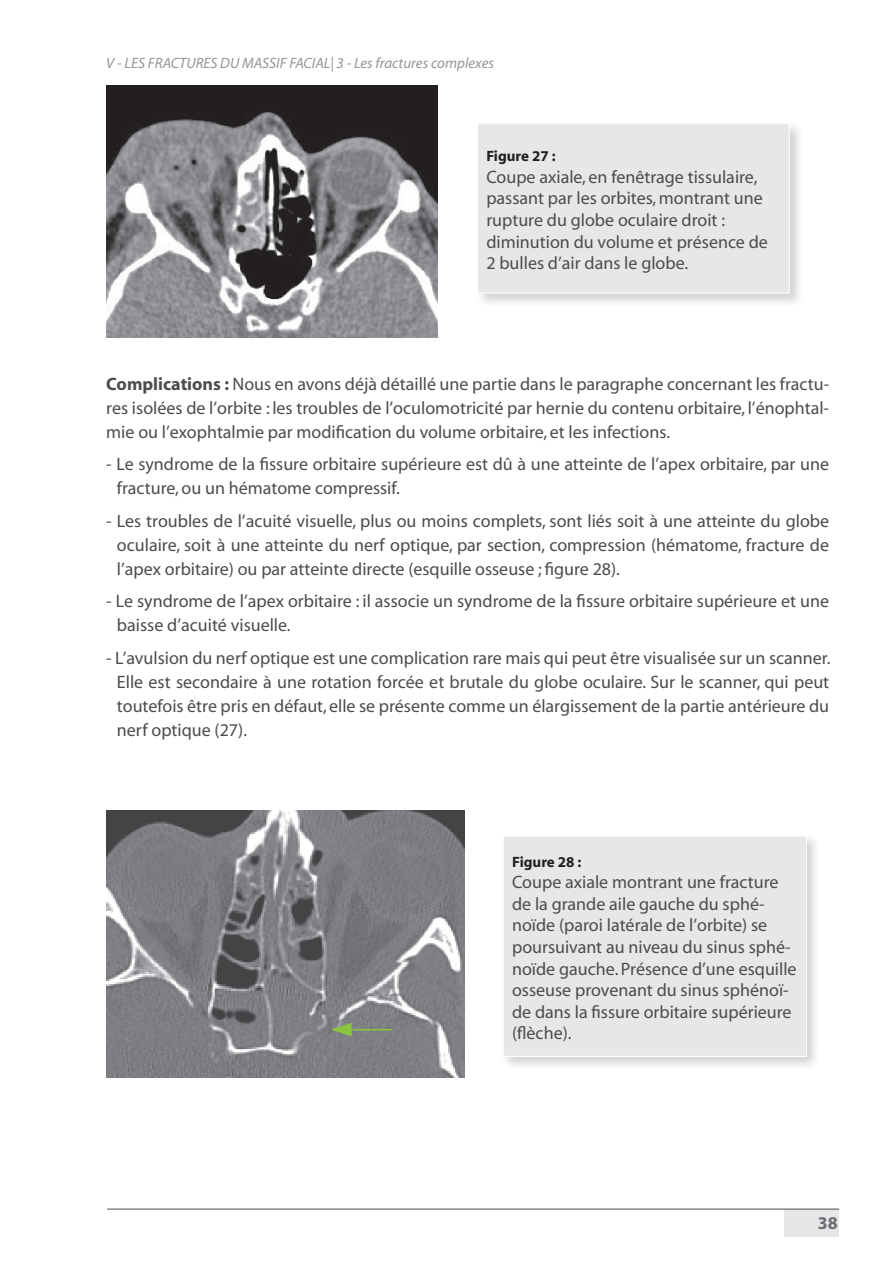
<style>
.page{position:relative;width:893px;height:1263px;background:#fff}
.page>*{position:absolute;margin:0;border:0;box-sizing:border-box;transform-origin:0 0}
.t1{font:18px/21.6px "Myriad";color:#4b4c4d}
.t2{font:700 18px "Myriad";color:#6c6d70}
.t3{font:italic 15px "Myriad";color:#939598}
.t4{font:700 15px "Myriad";color:#231f20}
.s1{font-weight:700}
</style>
<div class="page">
<div style="left:784px;top:1209px;width:55px;height:27px;background:#e6e7e9"></div>
<hr style="left:107px;top:1209px;width:732px;height:1px;background:#4b4c4d">
<img style="left:106px;top:85px;width:332px;height:253px">
<div style="left:475px;top:121px;width:335px;height:193px;background:#231f20;opacity:.2"></div>
<div style="left:477px;top:124px;width:312px;height:169px;background:#e6e7e9"></div>
<div style="left:477px;top:123px;width:313px;height:170px;border:1px solid #fff"></div>
<img style="left:106px;top:811px;width:359px;height:267px">
<hr style="left:353px;top:1029px;width:39px;height:1px;background:#8bc63e">
<svg style="left:328px;top:1022px;width:25px;height:15px"></svg>
<div style="left:501px;top:833px;width:337px;height:244px;background:#231f20;opacity:.2"></div>
<div style="left:503px;top:836px;width:303px;height:220px;background:#e6e7e9"></div>
<div style="left:503px;top:836px;width:304px;height:221px;border:1px solid #fff"></div>
<p class="t3" style="left:106px;top:56px;width:389px">V - LES FRACTURES DU MASSIF FACIAL| 3 - Les fractures complexes</p>
<p class="t4" style="left:486px;top:148px;width:71px">Figure 27 :</p>
<p class="t1" style="left:486px;top:167px;width:283px">Coupe axiale, en fenêtrage tissulaire, passant par les orbites, montrant une rupture du globe oculaire droit : diminution du volume et présence de 2 bulles d’air dans le globe.</p>
<p class="t1" style="left:106px;top:373px;width:724px;line-height:24px;text-align:justify"><span class="s1">Complications :</span> Nous en avons déjà détaillé une partie dans le paragraphe concernant les fractu&shy;res isolées de l’orbite : les troubles de l’oculomotricité par hernie du contenu orbitaire, l’énophtal&shy;mie ou l’exophtalmie par modification du volume orbitaire, et les infections.</p>
<p class="t1" style="left:117px;top:453px;width:714px;line-height:24px;text-indent:-11px">- Le syndrome de la fissure orbitaire supérieure est dû à une atteinte de l’apex orbitaire, par une fracture, ou un hématome compressif.</p>
<p class="t1" style="left:117px;top:510px;width:714px;line-height:24px;text-align:justify;text-indent:-11px">- Les troubles de l’acuité visuelle, plus ou moins complets, sont liés soit à une atteinte du globe oculaire, soit à une atteinte du nerf optique, par section, compression (hématome, fracture de l’apex orbitaire) ou par atteinte directe (esquille osseuse ; figure 28).</p>
<p class="t1" style="left:117px;top:590px;width:714px;line-height:24px;text-indent:-11px">- Le syndrome de l’apex orbitaire : il associe un syndrome de la fissure orbitaire supérieure et une baisse d’acuité visuelle.</p>
<p class="t1" style="left:117px;top:647px;width:715px;line-height:24px;text-align:justify;text-indent:-11px">- L’avulsion du nerf optique est une complication rare mais qui peut être visualisée sur un scanner.<br>Elle est secondaire à une rotation forcée et brutale du globe oculaire. Sur le scanner, qui peut toutefois être pris en défaut, elle se présente comme un élargissement de la partie antérieure du nerf optique (27).</p>
<p class="t4" style="left:512px;top:854px;width:71px">Figure 28 :</p>
<p class="t1" style="left:512px;top:872px;width:286px">Coupe axiale montrant une fracture de la grande aile gauche du sphé&shy;noïde (paroi latérale de l’orbite) se poursuivant au niveau du sinus sphé&shy;noïde gauche. Présence d’une esquille osseuse provenant du sinus sphénoï&shy;de dans la fissure orbitaire supérieure (flèche).</p>
<p class="t2" style="left:818px;top:1213px;width:21px">38</p>
</div>
